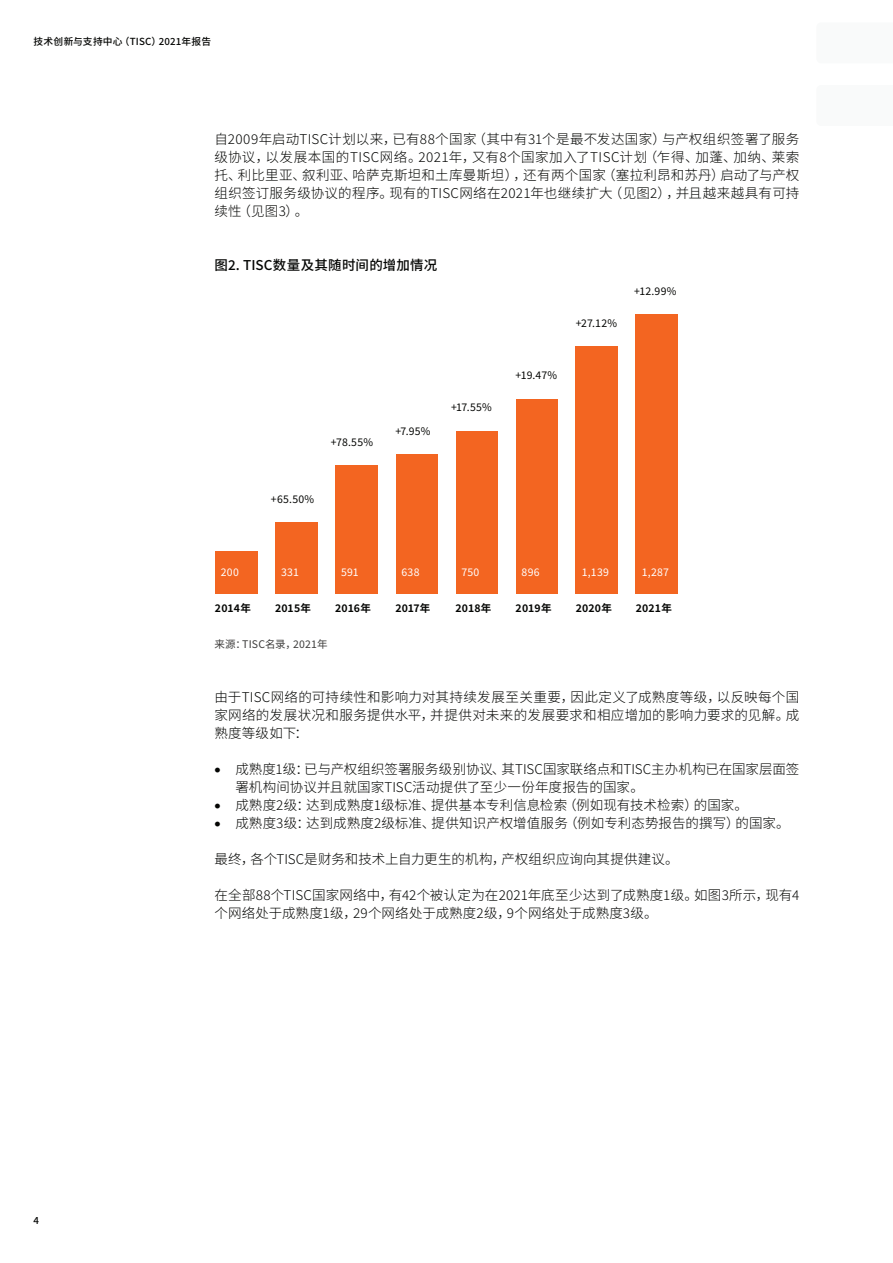
<style>
.page{position:relative;width:893px;height:1263px;background:#fff}
.page>*{position:absolute;margin:0;border:0;box-sizing:border-box;transform-origin:0 0}
.running{font:300 13.5px/18px "Noto Sans SC";letter-spacing:.01em;color:#040503}
.figure_number{font:300 13.5px/18px "Noto Sans SC";letter-spacing:.02em;color:#040503;text-align:justify}
.figure_number-2{font:500 13.5px "Noto Sans SC";letter-spacing:.01em;color:#040503}
.graph_text{font:10.5px "Noto Sans SC";letter-spacing:.025em;color:#040503}
.graph_text-2{font:700 10.5px "Noto Sans SC";letter-spacing:.02em;color:#040503}
.graph_text-3{font:10.5px "Noto Sans SC";letter-spacing:.025em;color:#fff}
.figure_number-3{font:10.5px "Noto Sans SC";letter-spacing:.01em;color:#3e3d3c}
.t1{font:500 9.75px "Noto Sans SC";letter-spacing:.015em;color:#040503}
</style>
<div class="page">
<div style="left:575px;top:346px;width:43px;height:248px;background:#f36521"></div>
<div style="left:636px;top:314px;width:42px;height:280px;background:#f36521"></div>
<div style="left:215px;top:551px;width:42px;height:43px;background:#f36521"></div>
<div style="left:455px;top:431px;width:42px;height:163px;background:#f36521"></div>
<div style="left:516px;top:399px;width:41px;height:195px;background:#f36521"></div>
<div style="left:395px;top:455px;width:42px;height:139px;background:#f36521"></div>
<div style="left:335px;top:465px;width:42px;height:129px;background:#f36521"></div>
<div style="left:275px;top:523px;width:42px;height:71px;background:#f36521"></div>
<p class="t1" style="left:34px;top:35px;width:179px">技术创新与支持中心（TISC）2021年报告</p>
<p class="running" style="left:214px;top:130px;width:586px;text-align:justify">自2009年启动TISC计划以来，已有88个国家（其中有31个是最不发达国家）与产权组织签署了服务级协议，以发展本国的TISC网络。2021年，又有8个国家加入了TISC计划（乍得、加蓬、加纳、莱索托、利比里亚、叙利亚、哈萨克斯坦和土库曼斯坦），还有两个国家（塞拉利昂和苏丹）启动了与产权组织签订服务级协议的程序。现有的TISC网络在2021年也继续扩大（见图2），并且越来越具有可持续性（见图3）。</p>
<p class="figure_number-2" style="left:214px;top:257px;width:224px">图2. TISC数量及其随时间的增加情况</p>
<p class="graph_text" style="left:331px;top:436px;width:44px">+78.55%</p>
<p class="graph_text" style="left:271px;top:493px;width:45px">+65.50%</p>
<p class="graph_text" style="left:395px;top:425px;width:37px">+7.95%</p>
<p class="graph_text" style="left:451px;top:401px;width:42px">+17.55%</p>
<p class="graph_text" style="left:515px;top:369px;width:43px">+19.47%</p>
<p class="graph_text" style="left:575px;top:317px;width:43px">+27.12%</p>
<p class="graph_text" style="left:634px;top:285px;width:44px">+12.99%</p>
<p class="graph_text-3" style="left:221px;top:566px;width:19px">200</p>
<p class="graph_text-3" style="left:281px;top:566px;width:19px">331</p>
<p class="graph_text-3" style="left:341px;top:566px;width:19px">591</p>
<p class="graph_text-3" style="left:401px;top:566px;width:20px">638</p>
<p class="graph_text-3" style="left:461px;top:566px;width:19px">750</p>
<p class="graph_text-3" style="left:521px;top:566px;width:20px">896</p>
<p class="graph_text-3" style="left:581px;top:566px;width:29px">1,139</p>
<p class="graph_text-3" style="left:642px;top:566px;width:29px">1,287</p>
<p class="graph_text-2" style="left:215px;top:602px;width:37px">2014年</p>
<p class="graph_text-2" style="left:275px;top:602px;width:38px">2015年</p>
<p class="graph_text-2" style="left:335px;top:602px;width:37px">2016年</p>
<p class="graph_text-2" style="left:395px;top:602px;width:36px">2017年</p>
<p class="graph_text-2" style="left:455px;top:602px;width:37px">2018年</p>
<p class="graph_text-2" style="left:515px;top:602px;width:37px">2019年</p>
<p class="graph_text-2" style="left:575px;top:602px;width:38px">2020年</p>
<p class="graph_text-2" style="left:636px;top:602px;width:37px">2021年</p>
<p class="figure_number-3" style="left:214px;top:638px;width:115px">来源：TISC名录，2021年</p>
<p class="t1" style="left:34px;top:1215px;width:7px">4</p>
<p class="figure_number" style="left:214px;top:688px;width:586px">由于TISC网络的可持续性和影响力对其持续发展至关重要，因此定义了成熟度等级，以反映每个国家网络的发展状况和服务提供水平，并提供对未来的发展要求和相应增加的影响力要求的见解。成熟度等级如下：</p>
<p class="running" style="left:235px;top:760px;width:565px;text-indent:-21px">• 成熟度1级：已与产权组织签署服务级别协议、其TISC国家联络点和TISC主办机构已在国家层面签署机构间协议并且就国家TISC活动提供了至少一份年度报告的国家。</p>
<p class="running" style="left:214px;top:796px;width:535px">• 成熟度2级：达到成熟度1级标准、提供基本专利信息检索（例如现有技术检索）的国家。</p>
<p class="running" style="left:214px;top:814px;width:577px">• 成熟度3级：达到成熟度2级标准、提供知识产权增值服务（例如专利态势报告的撰写）的国家。</p>
<p class="running" style="left:214px;top:850px;width:465px">最终，各个TISC是财务和技术上自力更生的机构，产权组织应询向其提供建议。</p>
<p class="running" style="left:214px;top:886px;width:586px">在全部88个TISC国家网络中，有42个被认定为在2021年底至少达到了成熟度1级。如图3所示，现有4个网络处于成熟度1级，29个网络处于成熟度2级，9个网络处于成熟度3级。</p>
</div>
